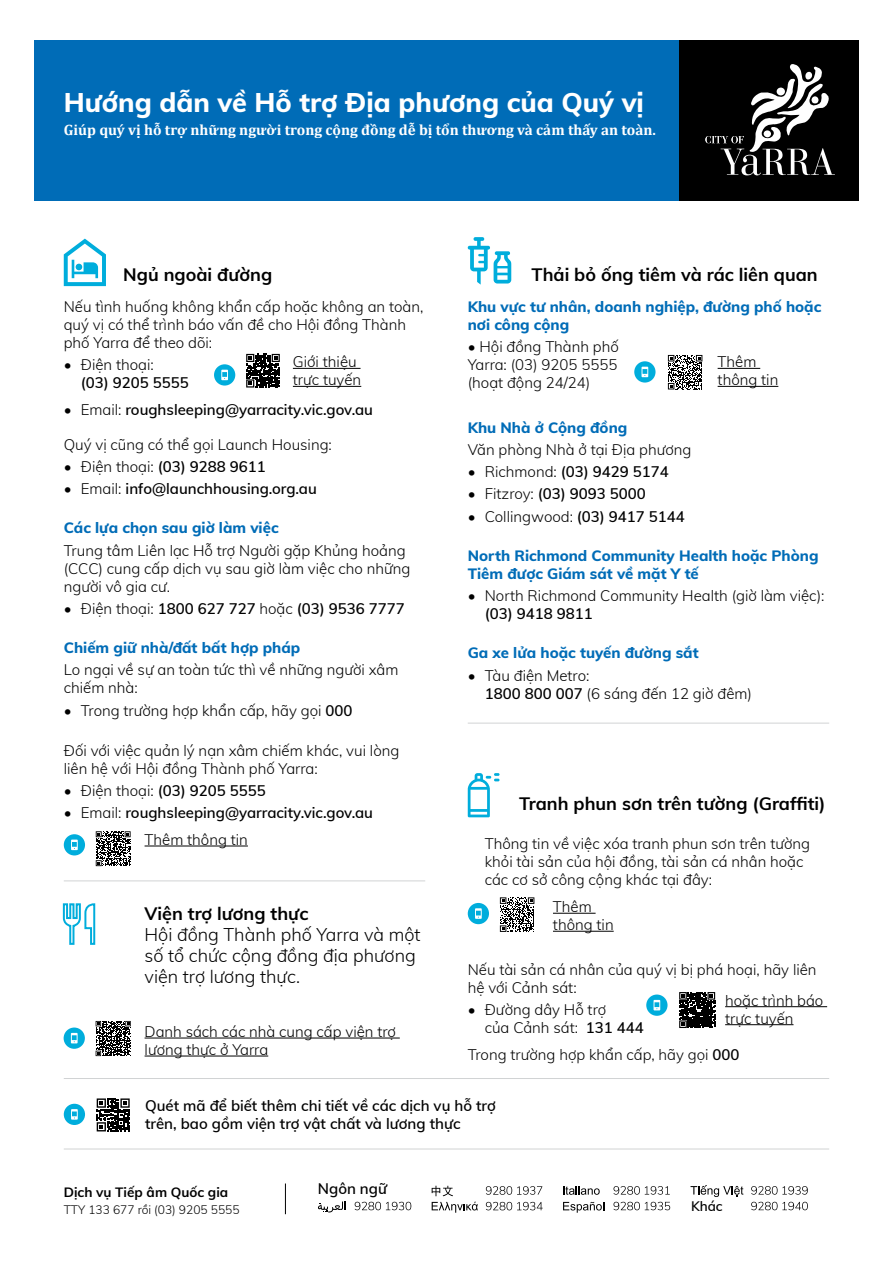
<style>
.page{position:relative;width:893px;height:1263px;background:#fff}
.page>*{position:absolute;margin:0;border:0;box-sizing:border-box;transform-origin:0 0}
.t1{font:800 27px "Muli";color:#fff}
.t2{font:700 18px "Muli";color:#000}
.t3{font:300 18px/21px "Muli";color:#000}
.t4{font:300 15px/18px "Muli";color:#000}
.t5{font:600 15px/26.5px "Muli";color:#000}
.t6{font:800 15px/18px "Muli";color:#006cb7}
.t7{font:700 15px "Cambria";color:#fff}
.t8{font:700 13.5px "Muli";color:#000}
.t9{font:600 13.5px "Muli";color:#000}
.t10{font:300 12px "Muli";color:#000}
.s1{font-weight:300}
.s2{font-weight:600}
</style>
<div class="page">
<div style="left:679px;top:40px;width:179px;height:161px;background:#000"></div>
<svg style="left:705px;top:64px;width:130px;height:111px"></svg>
<div style="left:34px;top:40px;width:645px;height:161px;background:#006cb7"></div>
<hr style="left:145px;top:846px;width:103px;height:1px;background:#000">
<hr style="left:145px;top:1038px;width:255px;height:1px;background:#000">
<hr style="left:145px;top:1056px;width:123px;height:1px;background:#000">
<svg style="left:95px;top:1021px;width:6px;height:36px"></svg>
<svg style="left:96px;top:1021px;width:35px;height:35px"></svg>
<svg style="left:95px;top:831px;width:7px;height:36px"></svg>
<svg style="left:96px;top:831px;width:35px;height:35px"></svg>
<svg style="left:64px;top:1027px;width:21px;height:22px"></svg>
<svg style="left:71px;top:1033px;width:7px;height:10px"></svg>
<div style="left:64px;top:1104px;width:21px;height:21px;background:#00addc;border-radius:50%"></div>
<svg style="left:71px;top:1109px;width:7px;height:11px"></svg>
<div style="left:64px;top:834px;width:21px;height:21px;background:#00addc;border-radius:50%"></div>
<svg style="left:71px;top:839px;width:7px;height:11px"></svg>
<svg style="left:318px;top:1201px;width:93px;height:11px"></svg>
<svg style="left:486px;top:1186px;width:56px;height:9px"></svg>
<svg style="left:432px;top:1186px;width:21px;height:10px"></svg>
<svg style="left:486px;top:1202px;width:57px;height:8px"></svg>
<svg style="left:432px;top:1202px;width:46px;height:11px"></svg>
<svg style="left:613px;top:1186px;width:57px;height:9px"></svg>
<svg style="left:563px;top:1186px;width:37px;height:9px"></svg>
<svg style="left:613px;top:1202px;width:57px;height:8px"></svg>
<svg style="left:563px;top:1202px;width:41px;height:11px"></svg>
<svg style="left:751px;top:1186px;width:57px;height:9px"></svg>
<svg style="left:751px;top:1202px;width:57px;height:8px"></svg>
<svg style="left:690px;top:1185px;width:53px;height:12px"></svg>
<hr style="left:285px;top:1183px;width:1px;height:31px;background:#000">
<svg style="left:679px;top:992px;width:36px;height:36px"></svg>
<svg style="left:500px;top:897px;width:34px;height:35px"></svg>
<svg style="left:646px;top:994px;width:21px;height:22px"></svg>
<svg style="left:653px;top:1000px;width:7px;height:10px"></svg>
<div style="left:468px;top:903px;width:21px;height:21px;background:#00addc;border-radius:50%"></div>
<svg style="left:475px;top:908px;width:7px;height:11px"></svg>
<hr style="left:725px;top:1006px;width:102px;height:1px;background:#000">
<hr style="left:725px;top:1024px;width:68px;height:1px;background:#000">
<svg style="left:667px;top:354px;width:36px;height:36px"></svg>
<svg style="left:668px;top:355px;width:34px;height:35px"></svg>
<svg style="left:634px;top:361px;width:21px;height:22px"></svg>
<svg style="left:641px;top:367px;width:7px;height:10px"></svg>
<div style="left:214px;top:364px;width:21px;height:22px;background:#00addc;border-radius:50%"></div>
<svg style="left:221px;top:370px;width:7px;height:10px"></svg>
<div style="left:244px;top:352px;width:38px;height:38px;background:linear-gradient(to right,#fff,#fff)"></div>
<svg style="left:246px;top:354px;width:34px;height:33px"></svg>
<svg style="left:96px;top:1098px;width:34px;height:34px"></svg>
<svg style="left:97px;top:1098px;width:33px;height:33px"></svg>
<hr style="left:64px;top:1078px;width:765px;height:1px;background:#d1d3d4">
<hr style="left:64px;top:1148px;width:765px;height:1px;background:#d1d3d4">
<hr style="left:293px;top:368px;width:68px;height:1px;background:#000">
<hr style="left:293px;top:386px;width:68px;height:1px;background:#000">
<hr style="left:718px;top:368px;width:42px;height:1px;background:#000">
<hr style="left:718px;top:386px;width:60px;height:1px;background:#000">
<hr style="left:553px;top:913px;width:43px;height:1px;background:#000">
<hr style="left:553px;top:931px;width:61px;height:1px;background:#000">
<hr style="left:64px;top:880px;width:361px;height:1px;background:#d1d3d4">
<hr style="left:468px;top:723px;width:361px;height:1px;background:#d1d3d4">
<svg style="left:64px;top:239px;width:42px;height:47px"></svg>
<svg style="left:468px;top:773px;width:32px;height:44px"></svg>
<svg style="left:468px;top:237px;width:43px;height:48px"></svg>
<svg style="left:62px;top:903px;width:34px;height:42px"></svg>
<h1 class="t1" style="left:64px;top:82px;width:582px">Hướng dẫn về Hỗ trợ Địa phương của Quý vị</h1>
<p class="t7" style="left:64px;top:119px;width:594px">Giúp quý vị hỗ trợ những người trong cộng đồng dễ bị tổn thương và cảm thấy an toàn.</p>
<p class="t2" style="left:531px;top:261px;width:288px">Thải bỏ ống tiêm và rác liên quan</p>
<p class="t6" style="left:468px;top:297px;width:355px">Khu vực tư nhân, doanh nghiệp, đường phố hoặc nơi công cộng</p>
<p class="t4" style="left:468px;top:337px;width:153px;text-align:justify">• Hội đồng Thành phố Yarra: (03) 9205 5555 (hoạt động 24/24)</p>
<p class="t6" style="left:468px;top:417px;width:161px">Khu Nhà ở Cộng đồng</p>
<p class="t4" style="left:468px;top:440px;width:225px">Văn phòng Nhà ở tại Địa phương</p>
<p class="t5" style="left:468px;top:458px;width:202px"><span class="s1">• Richmond:</span> (03) 9429 5174</p>
<p class="t5" style="left:468px;top:480px;width:180px"><span class="s1">• Fitzroy:</span> (03) 9093 5000</p>
<p class="t4" style="left:468px;top:506px;width:219px">• Collingwood: <span class="s2">(03) 9417 5144</span></p>
<p class="t6" style="left:468px;top:546px;width:352px">North Richmond Community Health hoặc Phòng<br>Tiêm được Giám sát về mặt Y tế</p>
<p class="t4" style="left:468px;top:586px;width:358px">• North Richmond Community Health (giờ làm việc):</p>
<p class="t5" style="left:485px;top:600px;width:110px">(03) 9418 9811</p>
<p class="t6" style="left:468px;top:643px;width:232px">Ga xe lửa hoặc tuyến đường sắt</p>
<p class="t4" style="left:485px;top:665px;width:269px;text-indent:-17px">• Tàu điện Metro:<br><span class="s2">1800 800 007</span> (6 sáng đến 12 giờ đêm)</p>
<p class="t2" style="left:123px;top:261px;width:150px">Ngủ ngoài đường</p>
<p class="t4" style="left:64px;top:297px;width:361px">Nếu tình huống không khẩn cấp hoặc không an toàn, quý vị có thể trình báo vấn đề cho Hội đồng Thành phố Yarra để theo dõi:</p>
<p class="t4" style="left:64px;top:355px;width:92px">• Điện thoại:</p>
<p class="t5" style="left:81px;top:369px;width:110px">(03) 9205 5555</p>
<p class="t5" style="left:64px;top:395px;width:311px"><span class="s1">• Email:</span> roughsleeping@yarracity.vic.gov.au</p>
<p class="t4" style="left:64px;top:434px;width:270px">Quý vị cũng có thể gọi Launch Housing:</p>
<p class="t5" style="left:64px;top:452px;width:203px"><span class="s1">• Điện thoại:</span> (03) 9288 9611</p>
<p class="t5" style="left:64px;top:475px;width:255px"><span class="s1">• Email:</span> info@launchhousing.org.au</p>
<p class="t6" style="left:64px;top:518px;width:216px">Các lựa chọn sau giờ làm việc</p>
<p class="t4" style="left:64px;top:540px;width:348px">Trung tâm Liên lạc Hỗ trợ Người gặp Khủng hoảng (CCC) cung cấp dịch vụ sau giờ làm việc cho những người vô gia cư.</p>
<p class="t5" style="left:64px;top:594px;width:342px"><span class="s1">• Điện thoại:</span> 1800 627 727 <span class="s1">hoặc</span> (03) 9536 7777</p>
<p class="t6" style="left:64px;top:638px;width:238px">Chiếm giữ nhà/đất bất hợp pháp</p>
<p class="t4" style="left:64px;top:660px;width:336px">Lo ngại về sự an toàn tức thì về những người xâm chiếm nhà:</p>
<p class="t4" style="left:64px;top:700px;width:290px">• Trong trường hợp khẩn cấp, hãy gọi <span class="s2">000</span></p>
<p class="t4" style="left:64px;top:741px;width:337px">Đối với việc quản lý nạn xâm chiếm khác, vui lòng liên hệ với Hội đồng Thành phố Yarra:</p>
<p class="t5" style="left:64px;top:777px;width:203px"><span class="s1">• Điện thoại:</span> (03) 9205 5555</p>
<p class="t5" style="left:145px;top:799px;width:230px;text-indent:-81px"><span class="s1">• Email:</span> roughsleeping@yarracity.vic.gov.au<br><span class="s1">Thêm thông tin</span></p>
<p class="t4" style="left:293px;top:352px;width:70px">Giới thiệu trực tuyến</p>
<p class="t4" style="left:718px;top:352px;width:62px">Thêm thông tin</p>
<p class="t2" style="left:519px;top:790px;width:308px">Tranh phun sơn trên tường (Graffiti)</p>
<p class="t4" style="left:485px;top:833px;width:327px">Thông tin về việc xóa tranh phun sơn trên tường khỏi tài sản của hội đồng, tài sản cá nhân hoặc các cơ sở công cộng khác tại đây:</p>
<p class="t2" style="left:145px;top:900px;width:165px">Viện trợ lương thực</p>
<p class="t3" style="left:145px;top:923px;width:277px">Hội đồng Thành phố Yarra và một số tổ chức cộng đồng địa phương viện trợ lương thực.</p>
<p class="t4" style="left:145px;top:1022px;width:253px">Danh sách các nhà cung cấp viện trợ lương thực ở Yarra</p>
<p class="t4" style="left:553px;top:897px;width:62px">Thêm thông tin</p>
<p class="t4" style="left:468px;top:960px;width:350px">Nếu tài sản cá nhân của quý vị bị phá hoại, hãy liên hệ với Cảnh sát:</p>
<p class="t4" style="left:485px;top:1000px;width:161px;text-indent:-17px">• Đường dây Hỗ trợ<br>của Cảnh sát: <span class="s2">131 444</span></p>
<p class="t4" style="left:468px;top:1044px;width:273px">Trong trường hợp khẩn cấp, hãy gọi <span class="s2">000</span></p>
<p class="t4" style="left:725px;top:990px;width:100px">hoặc trình báo trực tuyến</p>
<p class="t5" style="left:145px;top:1096px;width:352px;line-height:18px">Quét mã để biết thêm chi tiết về các dịch vụ hỗ trợ trên, bao gồm viện trợ vật chất và lương thực</p>
<p class="t8" style="left:64px;top:1182px;width:166px">Dịch vụ Tiếp âm Quốc gia</p>
<p class="t10" style="left:64px;top:1201px;width:177px">TTY 133 677 rồi (03) 9205 5555</p>
<p class="t5" style="left:318px;top:1175px;width:71px">Ngôn ngữ</p>
<p class="t9" style="left:691px;top:1197px;width:33px">Khác</p>
</div>
